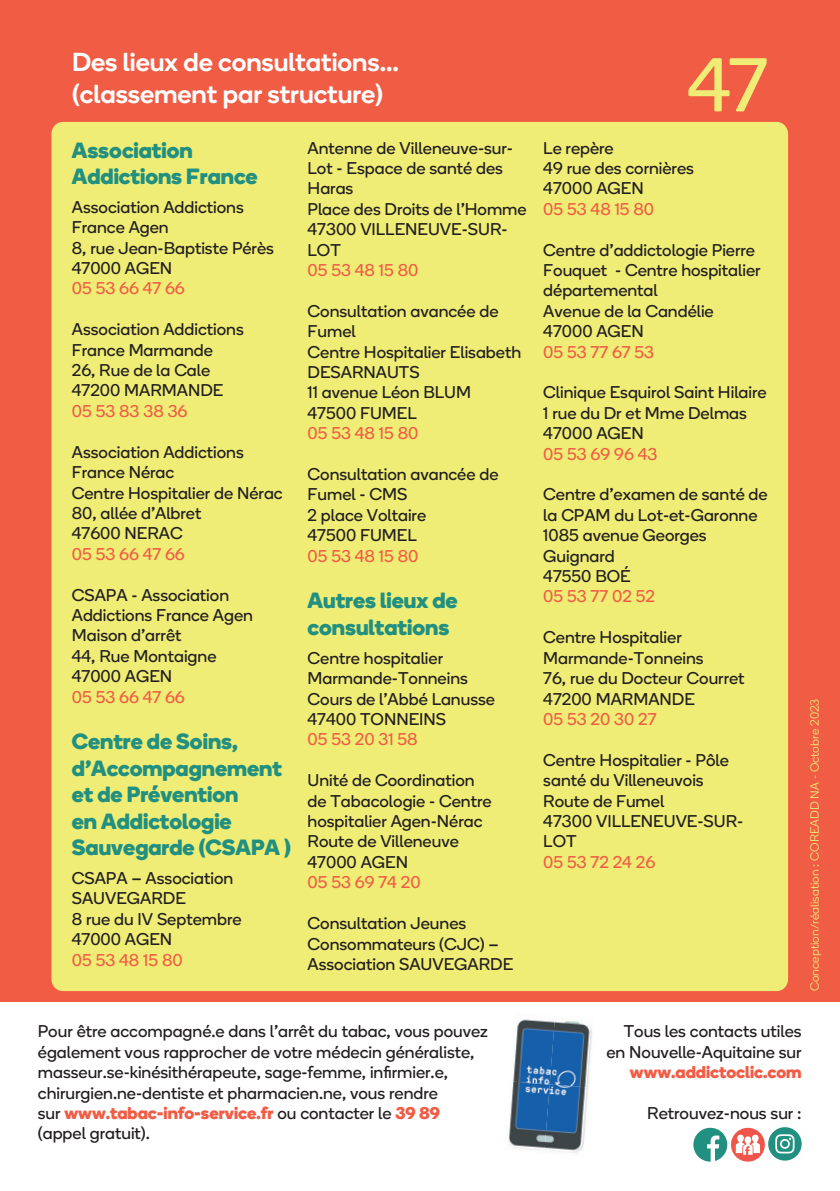
<style>
.page{position:relative;width:840px;height:1191px;background:#fff}
.page>*{position:absolute;margin:0;border:0;box-sizing:border-box;transform-origin:0 0}
.t1{font:76px "Boing";color:#efed75}
.t2{font:500 26px "Boing";color:#fff}
.Titre{font:700 22px/26.4px "Boing";color:#229081}
.Tel{font:17px/20.4px "Boing";color:#231f20}
.Tel-2{font:17px "Boing";color:#f15c45}
.t3{font:700 17px "Boing";color:#f15c45}
.t4{font:300 12px "Boing";color:#efed75}
.s1{font-weight:400;color:#231f20}
</style>
<div class="page">
<div style="left:0;top:0;width:839px;height:1191px;background:#f15c45"></div>
<div style="left:0;top:1002px;width:839px;height:189px;background:#fff"></div>
<svg style="left:693px;top:1127px;width:108px;height:35px"></svg>
<img style="left:513px;top:1019px;width:36px;height:62px">
<img style="left:549px;top:1020px;width:43px;height:64px">
<img style="left:508px;top:1081px;width:41px;height:69px">
<img style="left:544px;top:1084px;width:45px;height:69px">
<div style="left:51px;top:122px;width:736px;height:869px;background:#efed75;border-radius:12px"></div>
<p class="t2" style="left:72px;top:45px;width:328px">Des lieux de consultations...</p>
<p class="t2" style="left:72px;top:76px;width:312px">(classement par structure)</p>
<p class="Titre" style="left:72px;top:136px;width:187px">Association<br>Addictions France</p>
<p class="Tel" style="left:72px;top:196px;width:173px">Association Addictions<br>France Agen</p>
<p class="Tel" style="left:72px;top:237px;width:203px">8, rue Jean-Baptiste Pérès</p>
<p class="Tel" style="left:72px;top:257px;width:102px">47000 AGEN</p>
<p class="Tel-2" style="left:72px;top:277px;width:114px">05 53 66 47 66</p>
<p class="Tel" style="left:72px;top:319px;width:173px">Association Addictions<br>France Marmande</p>
<p class="Tel" style="left:72px;top:359px;width:140px">26, Rue de la Cale</p>
<p class="Tel" style="left:72px;top:380px;width:153px">47200 MARMANDE</p>
<p class="Tel-2" style="left:72px;top:400px;width:117px">05 53 83 38 36</p>
<p class="Tel" style="left:72px;top:441px;width:173px">Association Addictions<br>France Nérac</p>
<p class="Tel" style="left:72px;top:482px;width:212px">Centre Hospitalier de Nérac</p>
<p class="Tel" style="left:72px;top:502px;width:131px">80, allée d’Albret</p>
<p class="Tel" style="left:72px;top:523px;width:112px">47600 NERAC</p>
<p class="Tel-2" style="left:72px;top:543px;width:114px">05 53 66 47 66</p>
<p class="Tel" style="left:72px;top:584px;width:182px">CSAPA - Association<br>Addictions France Agen</p>
<p class="Tel" style="left:72px;top:625px;width:111px">Maison d’arrêt</p>
<p class="Tel" style="left:72px;top:645px;width:146px">44, Rue Montaigne</p>
<p class="Tel" style="left:72px;top:665px;width:102px">47000 AGEN</p>
<p class="Tel-2" style="left:72px;top:685px;width:114px">05 53 66 47 66</p>
<p class="Titre" style="left:72px;top:727px;width:220px">Centre de Soins, d’Accompagnement et de Prévention<br>en Addictologie<br>Sauvegarde (CSAPA )</p>
<p class="Tel" style="left:72px;top:867px;width:163px">CSAPA – Association<br>SAUVEGARDE</p>
<p class="Tel" style="left:72px;top:908px;width:171px">8 rue du IV Septembre</p>
<p class="Tel" style="left:72px;top:928px;width:102px">47000 AGEN</p>
<p class="Tel-2" style="left:72px;top:948px;width:112px">05 53 48 15 80</p>
<p class="Tel" style="left:307px;top:137px;width:220px">Antenne de Villeneuve-sur-<br>Lot - Espace de santé des<br>Haras<br>Place des Droits de l’Homme<br>47300 VILLENEUVE-SUR-<br>LOT</p>
<p class="Tel-2" style="left:307px;top:259px;width:112px">05 53 48 15 80</p>
<p class="Tel" style="left:307px;top:300px;width:215px">Consultation avancée de<br>Fumel<br>Centre Hospitalier Elisabeth<br>DESARNAUTS<br>11 avenue Léon BLUM<br>47500 FUMEL</p>
<p class="Tel-2" style="left:307px;top:422px;width:112px">05 53 48 15 80</p>
<p class="Tel" style="left:307px;top:463px;width:192px">Consultation avancée de<br>Fumel - CMS<br>2 place Voltaire<br>47500 FUMEL</p>
<p class="Tel-2" style="left:307px;top:545px;width:112px">05 53 48 15 80</p>
<p class="Titre" style="left:307px;top:586px;width:151px">Autres lieux de consultations</p>
<p class="Tel" style="left:307px;top:647px;width:189px">Centre hospitalier<br>Marmande-Tonneins<br>Cours de l’Abbé Lanusse<br>47400 TONNEINS</p>
<p class="Tel-2" style="left:307px;top:728px;width:112px">05 53 20 31 58</p>
<p class="Tel" style="left:307px;top:769px;width:185px">Unité de Coordination de Tabacologie - Centre hospitalier Agen-Nérac<br>Route de Villeneuve<br>47000 AGEN</p>
<p class="Tel-2" style="left:307px;top:871px;width:114px">05 53 69 74 20</p>
<p class="Tel" style="left:307px;top:912px;width:207px">Consultation Jeunes<br>Consommateurs (CJC) –<br>Association SAUVEGARDE</p>
<p class="Tel" style="left:38px;top:1020px;width:451px">Pour être accompagné.e dans l’arrêt du tabac, vous pouvez</p>
<p class="Tel" style="left:38px;top:1041px;width:438px">également vous rapprocher de votre médecin généraliste,</p>
<p class="Tel" style="left:38px;top:1061px;width:411px">masseur.se-kinésithérapeute, sage-femme, infirmier.e,</p>
<p class="Tel" style="left:38px;top:1082px;width:401px">chirurgien.ne-dentiste et pharmacien.ne, vous rendre</p>
<p class="t3" style="left:38px;top:1100px;width:403px"><span class="s1">sur</span> www.tabac-info-service.fr <span class="s1">ou contacter le</span> 39 89</p>
<p class="Tel" style="left:38px;top:1122px;width:113px">(appel gratuit).</p>
<p class="t1" style="left:687px;top:36px;width:82px">47</p>
<p class="Tel" style="left:543px;top:137px;width:152px">Le repère<br>49 rue des cornières<br>47000 AGEN</p>
<p class="Tel-2" style="left:543px;top:198px;width:112px">05 53 48 15 80</p>
<p class="Tel" style="left:543px;top:239px;width:219px">Centre d’addictologie Pierre<br>Fouquet - Centre hospitalier départemental<br>Avenue de la Candélie<br>47000 AGEN</p>
<p class="Tel-2" style="left:543px;top:341px;width:112px">05 53 77 67 53</p>
<p class="Tel" style="left:543px;top:382px;width:225px">Clinique Esquirol Saint Hilaire<br>1 rue du Dr et Mme Delmas<br>47000 AGEN</p>
<p class="Tel-2" style="left:543px;top:443px;width:116px">05 53 69 96 43</p>
<p class="Tel" style="left:543px;top:484px;width:226px">Centre d’examen de santé de la CPAM du Lot-et-Garonne<br>1085 avenue Georges<br>Guignard<br>47550 BOÉ</p>
<p class="Tel-2" style="left:543px;top:585px;width:113px">05 53 77 02 52</p>
<p class="Tel" style="left:543px;top:626px;width:203px">Centre Hospitalier<br>Marmande-Tonneins<br>76, rue du Docteur Courret<br>47200 MARMANDE</p>
<p class="Tel-2" style="left:543px;top:708px;width:115px">05 53 20 30 27</p>
<p class="Tel" style="left:543px;top:749px;width:201px">Centre Hospitalier - Pôle santé du Villeneuvois<br>Route de Fumel<br>47300 VILLENEUVE-SUR-<br>LOT</p>
<p class="Tel-2" style="left:543px;top:851px;width:113px">05 53 72 24 26</p>
<p class="t4" style="left:806px;top:991px;width:294px;rotate:-90deg">Conception/réalisation : COREADD NA - Octobre 2023</p>
<p class="Tel" style="left:623px;top:1020px;width:179px">Tous les contacts utiles</p>
<p class="Tel" style="left:606px;top:1041px;width:197px">en Nouvelle-Aquitaine sur</p>
<p class="t3" style="left:629px;top:1060px;width:173px">www.addictoclic.com</p>
<p class="Tel" style="left:647px;top:1102px;width:156px">Retrouvez-nous sur :</p>
</div>
